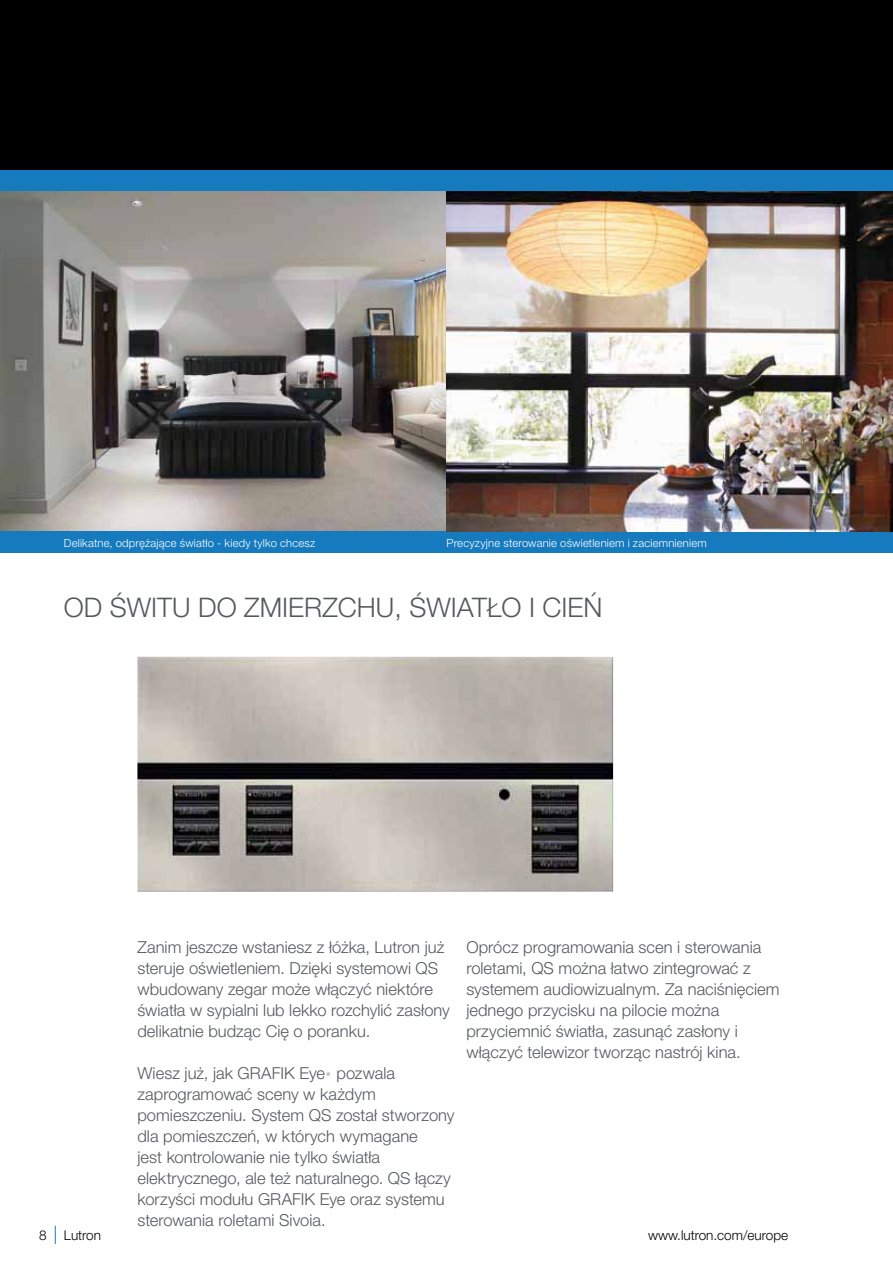
<style>
.page{position:relative;width:893px;height:1263px;background:#fff}
.page>*{position:absolute;margin:0;border:0;box-sizing:border-box;transform-origin:0 0}
.t1{font:300 27px "Helvetica Neue CE";color:#55585d}
.t2{font:300 16.5px/21px "Helvetica Neue CE";color:#55585d}
.t3{font:300 13.5px "Helvetica Neue CE";color:#000}
.t4{font:300 11.25px "Helvetica Neue CE";letter-spacing:.02em;color:#fff}
.s1{font-size:9px}
</style>
<div class="page">
<div style="left:0;top:0;width:893px;height:170px;background:#000"></div>
<div style="left:0;top:170px;width:893px;height:21px;background:#167abf"></div>
<svg style="left:55px;top:1226px;width:1px;height:18px"></svg>
<img style="left:0;top:191px;width:893px;height:340px">
<div style="left:0;top:531px;width:893px;height:22px;background:#167abf"></div>
<img style="left:137px;top:657px;width:476px;height:235px">
<p class="t4" style="left:64px;top:539px;width:253px">Delikatne, odprężające światło - kiedy tylko chcesz</p>
<p class="t4" style="left:446px;top:539px;width:262px">Precyzyjne sterowanie oświetleniem i zaciemnieniem</p>
<h1 class="t1" style="left:64px;top:598px;width:540px">OD ŚWITU DO ZMIERZCHU, ŚWIATŁO I CIEŃ</h1>
<p class="t2" style="left:137px;top:938px;width:314px">Zanim jeszcze wstaniesz z łóżka, Lutron już steruje oświetleniem. Dzięki systemowi QS wbudowany zegar może włączyć niektóre światła w sypialni lub lekko rozchylić zasłony delikatnie budząc Cię o poranku.</p>
<p class="t2" style="left:137px;top:1065px;width:318px">Wiesz już, jak GRAFIK Eye<span class="s1">®</span> pozwala zaprogramować sceny w każdym pomieszczeniu. System QS został stworzony dla pomieszczeń, w których wymagane<br>jest kontrolowanie nie tylko światła elektrycznego, ale też naturalnego. QS łączy korzyści modułu GRAFIK Eye oraz systemu sterowania roletami Sivoia.</p>
<p class="t2" style="left:466px;top:939px;width:315px">Oprócz programowania scen i sterowania roletami, QS można łatwo zintegrować z systemem audiowizualnym. Za naciśnięciem jednego przycisku na pilocie można przyciemnić światła, zasunąć zasłony i włączyć telewizor tworząc nastrój kina.</p>
<p class="t3" style="left:39px;top:1230px;width:9px">8</p>
<p class="t3" style="left:64px;top:1230px;width:39px">Lutron</p>
<p class="t3" style="left:648px;top:1230px;width:142px">www.lutron.com/europe</p>
</div>
